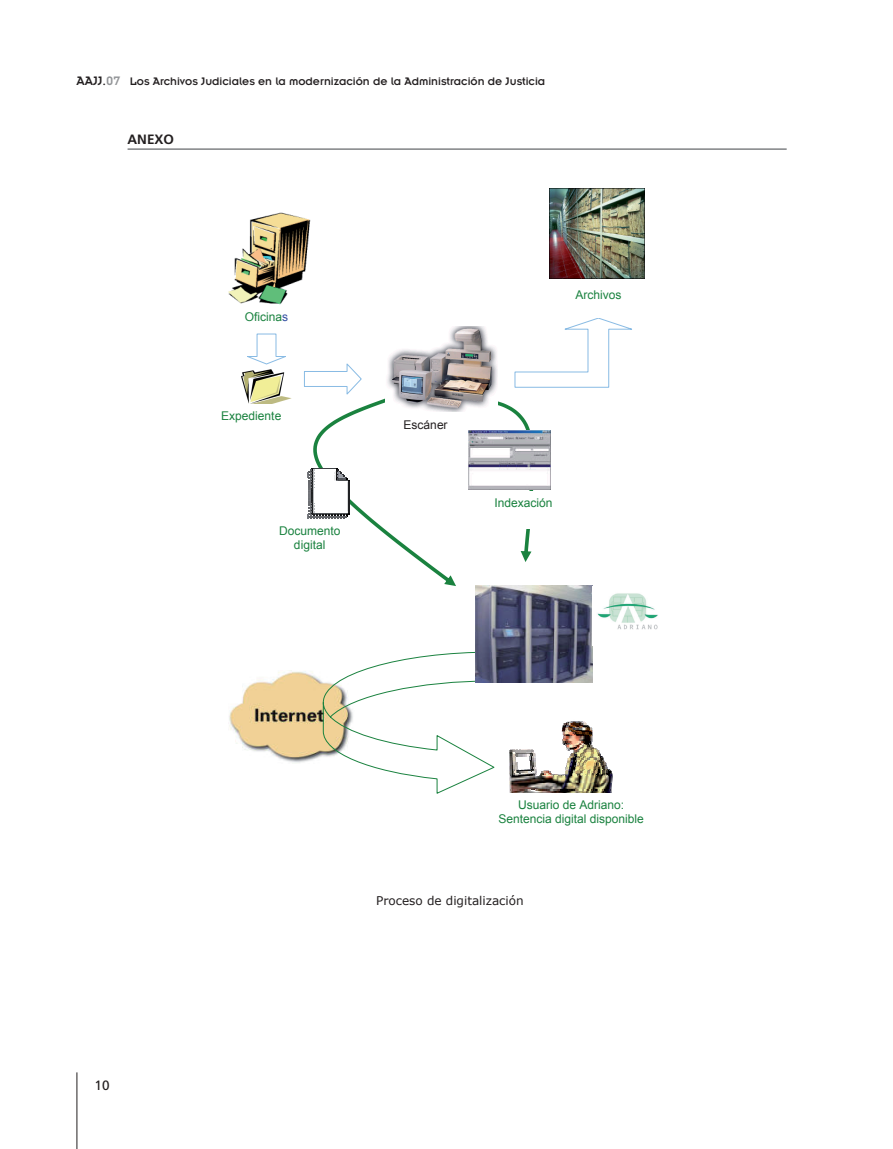
<style>
.page{position:relative;width:893px;height:1149px;background:#fff}
.page>*{position:absolute;margin:0;border:0;box-sizing:border-box;transform-origin:0 0}
._14_Bibliografía_Epi{font:700 13.5px "Frutiger";color:#231f20}
.t1{font:13.5px "Frutiger";color:#231f20}
.t2{font:12px/13.8px "Arial";color:#1a823f;text-align:center}
.t3{font:12px "Insignia";color:#231f20}
.t4{font:12px "Verdana";color:#231f20}
.t5{font:12px "Arial";color:#231f20}
.s1{font-size:13.5px}
.s2{font-size:13.5px;color:#939598}
.s3{color:#334fa2}
</style>
<div class="page">
<hr style="left:77px;top:1071px;width:1px;height:77px;background:#231f20">
<hr style="left:128px;top:148px;width:659px;height:2px;background:#808285">
<img style="left:229px;top:213px;width:82px;height:91px">
<img style="left:550px;top:188px;width:94px;height:90px">
<img style="left:564px;top:733px;width:28px;height:6px">
<svg style="left:562px;top:721px;width:29px;height:15px"></svg>
<img style="left:562px;top:739px;width:30px;height:4px">
<svg style="left:564px;top:743px;width:28px;height:3px"></svg>
<img style="left:566px;top:746px;width:28px;height:2px">
<img style="left:566px;top:748px;width:31px;height:1px">
<img style="left:568px;top:749px;width:30px;height:1px">
<img style="left:573px;top:750px;width:26px;height:2px">
<svg style="left:572px;top:752px;width:29px;height:2px"></svg>
<img style="left:571px;top:754px;width:30px;height:2px">
<img style="left:568px;top:756px;width:35px;height:3px">
<img style="left:568px;top:759px;width:38px;height:4px">
<img style="left:565px;top:763px;width:42px;height:5px">
<img style="left:565px;top:768px;width:45px;height:2px">
<img style="left:565px;top:770px;width:48px;height:4px">
<img style="left:551px;top:774px;width:62px;height:2px">
<svg style="left:509px;top:749px;width:42px;height:27px"></svg>
<img style="left:509px;top:776px;width:104px;height:13px">
<img style="left:509px;top:789px;width:22px;height:2px">
<img style="left:535px;top:789px;width:77px;height:2px">
<img style="left:509px;top:791px;width:103px;height:2px">
<img style="left:229px;top:670px;width:93px;height:93px">
<img style="left:241px;top:370px;width:51px;height:34px">
<svg style="left:322px;top:651px;width:174px;height:143px"></svg>
<img style="left:475px;top:586px;width:117px;height:96px">
<svg style="left:304px;top:318px;width:328px;height:268px"></svg>
<img style="left:469px;top:430px;width:82px;height:59px">
<div style="left:213px;top:404px;width:98px;height:34px;background:#fff"></div>
<div style="left:236px;top:306px;width:80px;height:29px;background:#fff"></div>
<div style="left:258px;top:520px;width:103px;height:57px;background:#fff"></div>
<div style="left:451px;top:491px;width:145px;height:37px;background:#fff"></div>
<div style="left:472px;top:793px;width:198px;height:58px;background:#fff"></div>
<svg style="left:247px;top:333px;width:39px;height:32px"></svg>
<img style="left:385px;top:326px;width:113px;height:85px">
<img style="left:597px;top:593px;width:61px;height:37px">
<p class="t3" style="left:77px;top:75px;width:470px"><span class="s1">AAJJ.</span><span class="s2">07</span> Los Archivos Judiciales en la modernización de la Administración de Justicia</p>
<p class="_14_Bibliografía_Epi" style="left:128px;top:131px;width:48px">ANEXO</p>
<p class="t2" style="left:245px;top:310px;width:45px">Oficina<span class="s3">s</span></p>
<p class="t2" style="left:221px;top:409px;width:62px">Expediente</p>
<p class="t2" style="left:279px;top:524px;width:63px">Documento digital</p>
<p class="t2" style="left:575px;top:288px;width:48px">Archivos</p>
<p class="t5" style="left:404px;top:416px;width:46px">Escáner</p>
<p class="t2" style="left:494px;top:495px;width:60px">Indexación</p>
<p class="t1" style="left:95px;top:1077px;width:17px">1 0</p>
<p class="t2" style="left:498px;top:797px;width:147px">Usuario de Adriano:<br>Sentencia digital disponible</p>
<p class="t4" style="left:376px;top:892px;width:149px">Proceso de digitalización</p>
</div>
